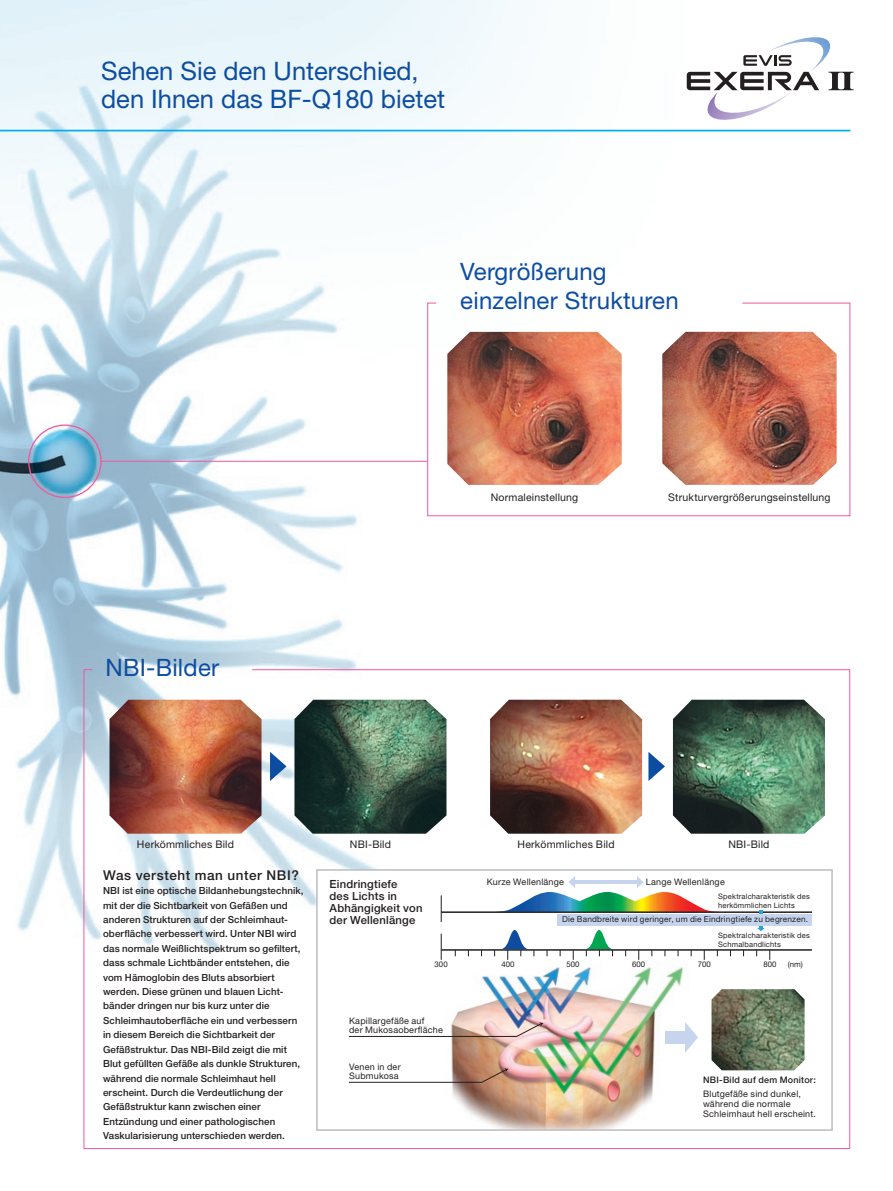
<style>
.page{position:relative;width:893px;height:1191px;background:#fff}
.page>*{position:absolute;margin:0;border:0;box-sizing:border-box;transform-origin:0 0}
.t1{font:25.5px/28.5px "Helvetica Neue";color:#0d4da1}
.t2{font:24px/28.5px "Helvetica Neue";letter-spacing:.01em;color:#0d4da1}
.t3{font:500 13.5px "Helvetica Neue";letter-spacing:.045em;color:#231f20}
.t4{font:500 11.25px/12px "Helvetica Neue";letter-spacing:.02em;color:#231f20}
.t5{font:10.5px "Helvetica Neue";letter-spacing:.02em;color:#231f20}
.t6{font:500 9.75px/14.4px "Helvetica Neue";letter-spacing:.01em;color:#231f20}
.t7{font:9px/9px "Helvetica Neue";letter-spacing:.025em;color:#231f20}
.t8{font:500 9px "Helvetica Neue";letter-spacing:.025em;color:#231f20}
.t9{font:8.25px "Helvetica Neue";letter-spacing:.025em;color:#231f20}
.t10{font:7.8px "Helvetica Neue";color:#231f20}
.t11{font:7.5px/9px "Helvetica Neue";letter-spacing:.025em;color:#231f20}
</style>
<div class="page">
<img style="left:0;top:0;width:851px;height:931px">
<div style="left:28px;top:424px;width:74px;height:74px;border:1px solid #ef59a1;border-radius:50%"></div>
<hr style="left:101px;top:461px;width:326px;height:1px;background:#ef59a1">
<svg style="left:427px;top:302px;width:424px;height:214px"></svg>
<svg style="left:83px;top:669px;width:768px;height:480px"></svg>
<svg style="left:270px;top:752px;width:16px;height:29px"></svg>
<svg style="left:648px;top:752px;width:17px;height:29px"></svg>
<hr style="left:0;top:130px;width:850px;height:1px;background:#00aeef">
<div style="left:336px;top:870px;width:496px;height:260px;background:#fff"></div>
<img style="left:430px;top:947px;width:261px;height:180px">
<div style="left:665px;top:1031px;width:22px;height:12px;background:#c6d5ed"></div>
<svg style="left:685px;top:1022px;width:13px;height:30px"></svg>
<svg style="left:349px;top:1022px;width:195px;height:14px"></svg>
<svg style="left:349px;top:1068px;width:160px;height:14px"></svg>
<svg style="left:504px;top:876px;width:206px;height:35px"></svg>
<svg style="left:441px;top:933px;width:1px;height:27px"></svg>
<svg style="left:501px;top:930px;width:27px;height:30px"></svg>
<svg style="left:586px;top:930px;width:27px;height:26px"></svg>
<hr style="left:441px;top:949px;width:371px;height:1px;background:#231f20">
<svg style="left:441px;top:895px;width:1px;height:27px"></svg>
<hr style="left:441px;top:911px;width:371px;height:2px;background:#231f20">
<hr style="left:759px;top:910px;width:3px;height:18px;background:#2aa2db">
<svg style="left:757px;top:928px;width:8px;height:3px"></svg>
<div style="left:557px;top:914px;width:255px;height:12px;background:#c6d5ed"></div>
<img style="left:711px;top:989px;width:93px;height:81px">
<div style="left:316px;top:869px;width:517px;height:261px;border:2px solid #bcbdc0"></div>
<img style="left:447px;top:332px;width:175px;height:153px">
<img style="left:662px;top:332px;width:175px;height:153px">
<img style="left:109px;top:699px;width:152px;height:134px">
<img style="left:294px;top:699px;width:152px;height:134px">
<img style="left:490px;top:699px;width:152px;height:134px">
<img style="left:673px;top:699px;width:152px;height:134px">
<svg style="left:687px;top:37px;width:167px;height:83px"></svg>
<h1 class="t1" style="left:101px;top:56px;width:345px">Sehen Sie den Unterschied, den Ihnen das BF-Q180 bietet</h1>
<h2 class="t2" style="left:460px;top:257px;width:220px">Vergrößerung einzelner Strukturen</h2>
<h2 class="t2" style="left:105px;top:653px;width:115px">NBI-Bilder</h2>
<p class="t5" style="left:491px;top:491px;width:89px">Normaleinstellung</p>
<p class="t5" style="left:668px;top:491px;width:164px">Strukturvergrößerungseinstellung</p>
<p class="t5" style="left:137px;top:838px;width:99px">Herkömmliches Bild</p>
<p class="t5" style="left:350px;top:838px;width:43px">NBI-Bild</p>
<p class="t5" style="left:518px;top:838px;width:99px">Herkömmliches Bild</p>
<p class="t5" style="left:728px;top:838px;width:43px">NBI-Bild</p>
<h3 class="t3" style="left:103px;top:867px;width:197px">Was versteht man unter NBI?</h3>
<p class="t6" style="left:103px;top:883px;width:202px">NBI ist eine optische Bildanhebungstechnik, mit der die Sichtbarkeit von Gefäßen und anderen Strukturen auf der Schleimhaut&shy;oberfläche verbessert wird. Unter NBI wird das normale Weißlichtspektrum so gefiltert, dass schmale Lichtbänder entstehen, die vom Hämoglobin des Bluts absorbiert werden. Diese grünen und blauen Licht&shy;bänder dringen nur bis kurz unter die Schleimhautoberfläche ein und verbessern in diesem Bereich die Sichtbarkeit der Gefäßstruktur. Das NBI-Bild zeigt die mit Blut gefüllten Gefäße als dunkle Strukturen, während die normale Schleimhaut hell erscheint. Durch die Verdeutlichung der Gefäßstruktur kann zwischen einer Entzündung und einer pathologischen Vaskularisierung unterschieden werden.</p>
<p class="t4" style="left:330px;top:878px;width:94px">Eindringtiefe<br>des Lichts in<br>Abhängigkeit von der Wellenlänge</p>
<p class="t7" style="left:487px;top:876px;width:79px">Kurze Wellenlänge</p>
<p class="t7" style="left:646px;top:876px;width:81px">Lange Wellenlänge</p>
<p class="t11" style="left:718px;top:892px;width:93px">Spektralcharakteristik des herkömmlichen Lichts</p>
<p class="t11" style="left:718px;top:930px;width:93px">Spektralcharakteristik des<br>Schmalbandlichts</p>
<p class="t9" style="left:562px;top:914px;width:247px">Die Bandbreite wird geringer, um die Eindringtiefe zu begrenzen.</p>
<p class="t10" style="left:435px;top:960px;width:15px">300</p>
<p class="t10" style="left:501px;top:960px;width:15px">400</p>
<p class="t10" style="left:567px;top:960px;width:15px">500</p>
<p class="t10" style="left:632px;top:959px;width:15px">600</p>
<p class="t10" style="left:698px;top:959px;width:15px">700</p>
<p class="t10" style="left:763px;top:960px;width:15px">800</p>
<p class="t10" style="left:788px;top:960px;width:17px">(nm)</p>
<p class="t7" style="left:349px;top:1016px;width:95px">Kapillargefäße auf<br>der Mukosaoberfläche</p>
<p class="t7" style="left:349px;top:1062px;width:53px">Venen in der<br>Submukosa</p>
<p class="t8" style="left:703px;top:1074px;width:114px">NBI-Bild auf dem Monitor:</p>
<p class="t7" style="left:703px;top:1089px;width:114px;line-height:9.8px">Blutgefäße sind dunkel, während die normale<br>Schleimhaut hell erscheint.</p>
</div>
